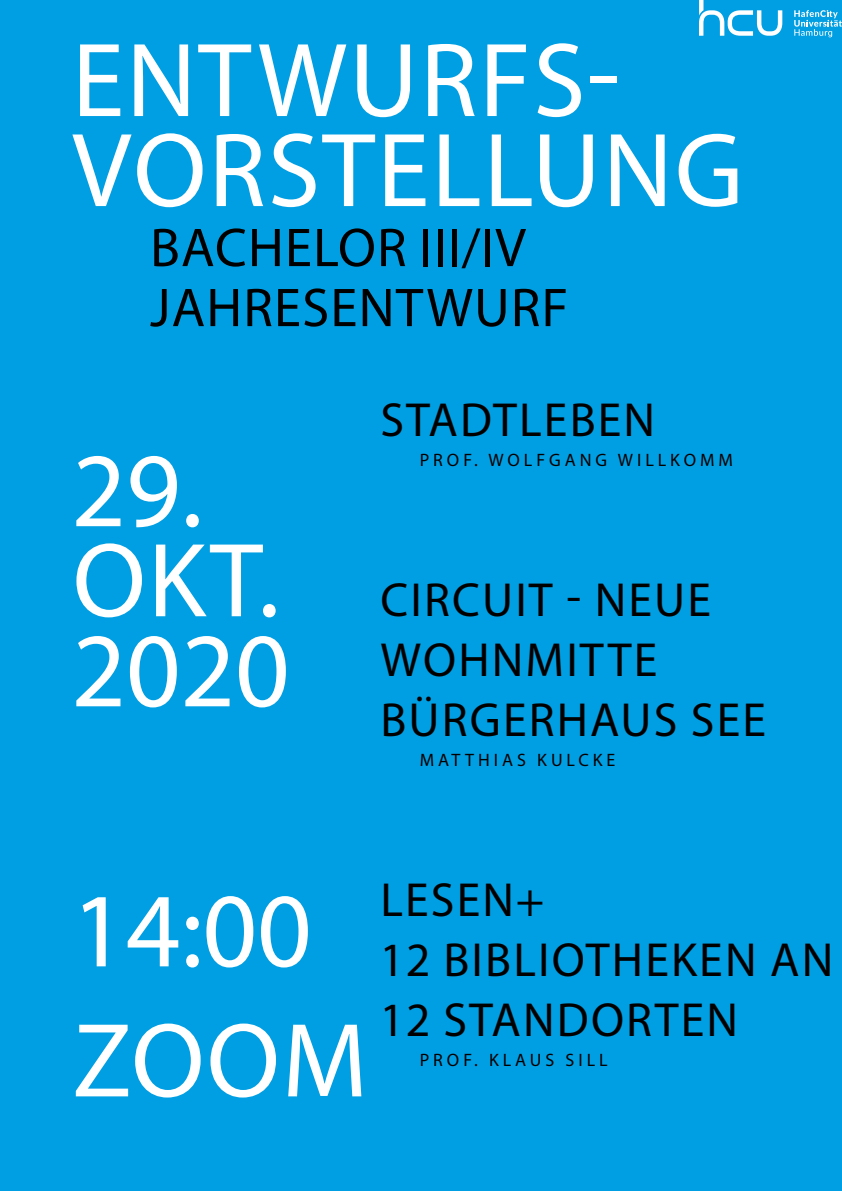
<style>
.page{position:relative;width:842px;height:1191px;background:#009fe3}
.page>*{position:absolute;margin:0;border:0;box-sizing:border-box;transform-origin:0 0}
.t1{font:106.3px/90px "Myriad Pro";color:#fff}
.t2{font:106.1px/90px "Myriad Pro";letter-spacing:.02em;color:#fff}
.t3{font:55px/60px "Myriad Pro";letter-spacing:.02em;color:#000}
.t4{font:48px/60px "Myriad Pro";letter-spacing:.045em;color:#000}
.t5{font:18px "Myriad Pro";letter-spacing:.22em;color:#000}
</style>
<div class="page">
<h2 class="t2" style="left:72px;top:34px;width:673px">ENTWURFS-<br>VORSTELLUNG</h2>
<p class="t3" style="left:150px;top:217px;width:420px">BACHELOR III/IV<br>JAHRESENTWURF</p>
<h1 class="t1" style="left:72px;top:444px;width:220px">29.<br>OKT.<br>2020</h1>
<p class="t4" style="left:380px;top:389px;width:276px">STADTLEBEN</p>
<p class="t5" style="left:420px;top:449px;width:315px">PROF. WOLFGANG WILLKOMM</p>
<p class="t4" style="left:380px;top:569px;width:387px">CIRCUIT - NEUE<br>WOHNMITTE<br>BÜRGERHAUS SEE</p>
<p class="t5" style="left:420px;top:749px;width:197px">MATTHIAS KULCKE</p>
<h1 class="t1" style="left:72px;top:864px;width:297px;line-height:130px">14:00<br>ZOOM</h1>
<p class="t4" style="left:380px;top:869px;width:455px">LESEN+<br>12 BIBLIOTHEKEN AN<br>12 STANDORTEN</p>
<p class="t5" style="left:420px;top:1049px;width:189px">PROF. KLAUS SILL</p>
</div>
